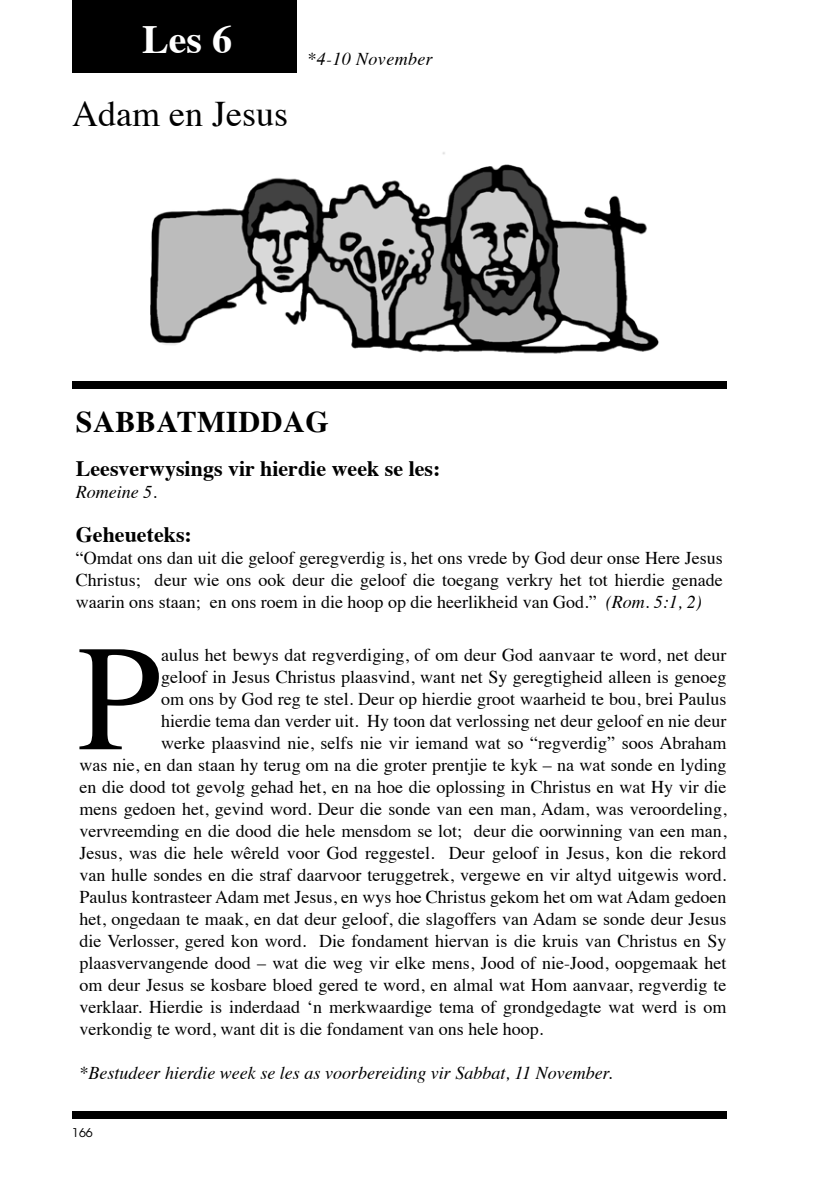
<style>
.page{position:relative;width:840px;height:1191px;background:#fff}
.page>*{position:absolute;margin:0;border:0;box-sizing:border-box;transform-origin:0 0}
.t1{font:151px "Times";color:#000}
.t2{font:700 40px "Times";color:#fff}
.t3{font:36px "Times";color:#000}
.t4{font:700 30px "Times";letter-spacing:.02em;color:#000}
.t5{font:700 22px "Times";color:#000}
.t6{font:18px/22px "Times";color:#000;text-align:justify}
.t7{font:italic 18px "Times";color:#000}
.t8{font:italic 18px "Times";letter-spacing:.02em;color:#000}
.t9{font:12px "ITC Avant Garde Std";color:#000}
.s1{font-style:italic}
</style>
<div class="page">
<div style="left:72px;top:1111px;width:654px;height:8px;background:#000"></div>
<div style="left:72px;top:0;width:225px;height:72px;background:#000"></div>
<div style="left:72px;top:382px;width:654px;height:7px;background:#000"></div>
<img style="left:150px;top:152px;width:509px;height:202px">
<h2 class="t2" style="left:142px;top:1px;width:91px">Les 6</h2>
<h3 class="t3" style="left:72px;top:80px;width:217px">Adam en Jesus</h3>
<p class="t8" style="left:307px;top:43px;width:127px">*4-10 November</p>
<h3 class="t4" style="left:76px;top:393px;width:254px">SABBATMIDDAG</h3>
<p class="t5" style="left:76px;top:447px;width:366px">Leesverwysings vir hierdie week se les:</p>
<p class="t7" style="left:76px;top:476px;width:82px">Romeine 5.</p>
<p class="t5" style="left:76px;top:513px;width:118px">Geheueteks:</p>
<p class="t6" style="left:76px;top:545px;width:648px">“Omdat ons dan uit die geloof geregverdig is, het ons vrede by God deur onse Here Jesus Christus; deur wie ons ook deur die geloof die toegang verkry het tot hierdie genade waarin ons staan; en ons roem in die hoop op die heerlikheid van God.” <span class="s1">(Rom. 5:1, 2)</span></p>
<h1 class="t1" style="left:77px;top:557px;width:85px">P</h1>
<p class="t6" style="left:161px;top:642px;width:566px">aulus het bewys dat regverdiging, of om deur God aanvaar te word, net deur</p>
<p class="t6" style="left:161px;top:664px;width:566px">geloof in Jesus Christus plaasvind, want net Sy geregtigheid alleen is genoeg</p>
<p class="t6" style="left:161px;top:686px;width:566px">om ons by God reg te stel. Deur op hierdie groot waarheid te bou, brei Paulus</p>
<p class="t6" style="left:161px;top:708px;width:566px">hierdie tema dan verder uit. Hy toon dat verlossing net deur geloof en nie deur</p>
<p class="t6" style="left:161px;top:730px;width:566px">werke plaasvind nie, selfs nie vir iemand wat so “regverdig” soos Abraham</p>
<p class="t6" style="left:79px;top:752px;width:648px">was nie, en dan staan hy terug om na die groter prentjie te kyk – na wat sonde en lyding</p>
<p class="t6" style="left:79px;top:774px;width:648px">en die dood tot gevolg gehad het, en na hoe die oplossing in Christus en wat Hy vir die</p>
<p class="t6" style="left:79px;top:796px;width:648px">mens gedoen het, gevind word. Deur die sonde van een man, Adam, was veroordeling,</p>
<p class="t6" style="left:79px;top:818px;width:648px">vervreemding en die dood die hele mensdom se lot; deur die oorwinning van een man,</p>
<p class="t6" style="left:79px;top:840px;width:648px">Jesus, was die hele wêreld voor God reggestel. Deur geloof in Jesus, kon die rekord</p>
<p class="t6" style="left:79px;top:862px;width:648px">van hulle sondes en die straf daarvoor teruggetrek, vergewe en vir altyd uitgewis word.</p>
<p class="t6" style="left:79px;top:884px;width:648px">Paulus kontrasteer Adam met Jesus, en wys hoe Christus gekom het om wat Adam gedoen</p>
<p class="t6" style="left:79px;top:906px;width:648px">het, ongedaan te maak, en dat deur geloof, die slagoffers van Adam se sonde deur Jesus</p>
<p class="t6" style="left:79px;top:928px;width:648px">die Verlosser, gered kon word. Die fondament hiervan is die kruis van Christus en Sy</p>
<p class="t6" style="left:79px;top:950px;width:648px">plaasvervangende dood – wat die weg vir elke mens, Jood of nie-Jood, oopgemaak het</p>
<p class="t6" style="left:79px;top:972px;width:648px">om deur Jesus se kosbare bloed gered te word, en almal wat Hom aanvaar, regverdig te</p>
<p class="t6" style="left:79px;top:994px;width:648px">verklaar. Hierdie is inderdaad ‘n merkwaardige tema of grondgedagte wat werd is om</p>
<p class="t6" style="left:79px;top:1016px;width:465px">verkondig te word, want dit is die fondament van ons hele hoop.</p>
<p class="t7" style="left:79px;top:1057px;width:534px">*Bestudeer hierdie week se les as voorbereiding vir Sabbat, 11 November.</p>
<p class="t9" style="left:72px;top:1125px;width:22px">166</p>
</div>
